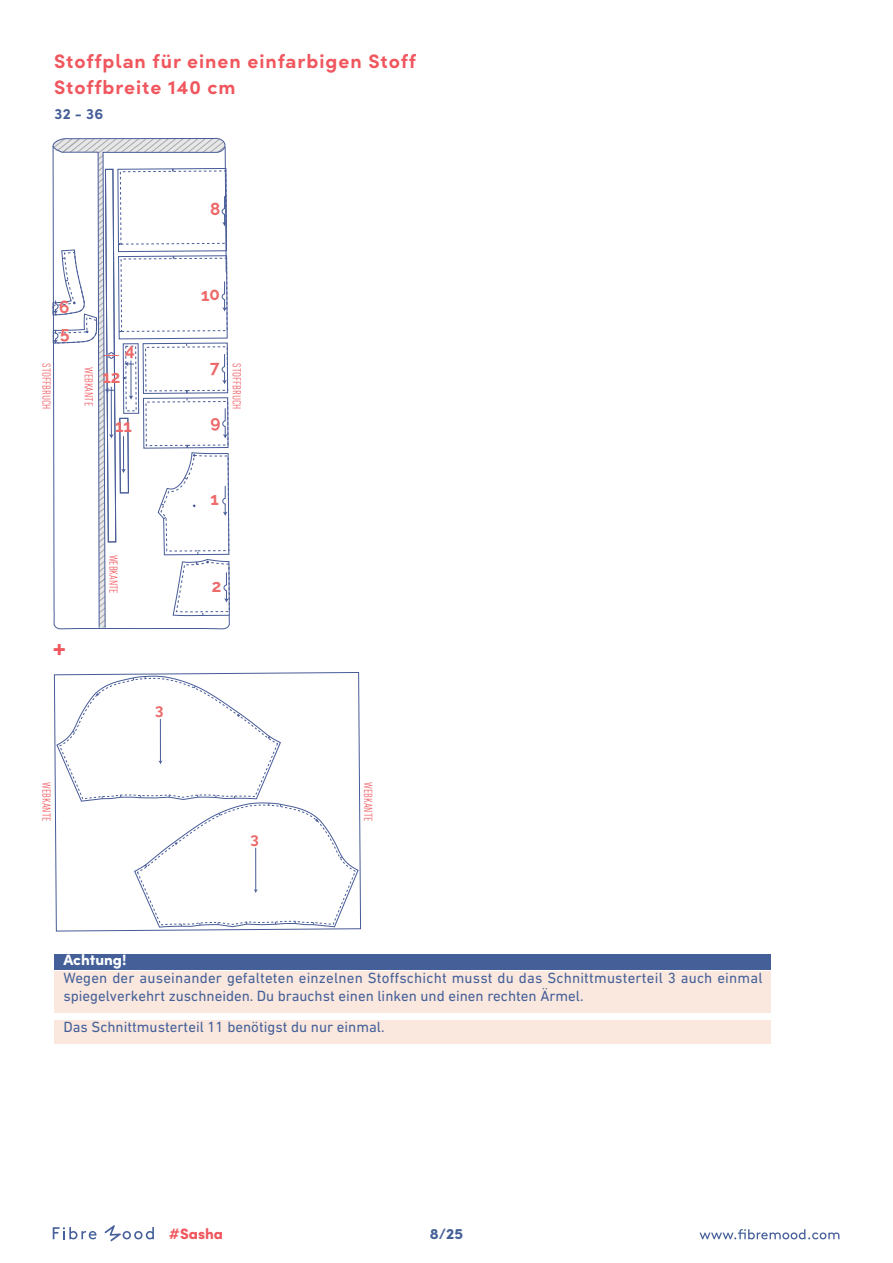
<style>
.page{position:relative;width:893px;height:1263px;background:#fff}
.page>*{position:absolute;margin:0;border:0;box-sizing:border-box;transform-origin:0 0}
.t1{font:900 27px "Sofia Pro";color:#f0565d}
.t2{font:700 19.5px/25.5px "Sofia Pro";letter-spacing:.05em;color:#f0565d}
.t3{font:700 17.4px/25.8px "Raleway";color:#ec6969}
.t4{font:700 15.15px "Raleway";color:#ec6969}
.t5{font:15px/18px "DIN Next LT Pro";color:#456099}
.t6{font:900 15px "Sofia Pro";color:#fff}
.t7{font:900 15px "Sofia Pro";color:#f0565d}
.t8{font:700 15px "Sofia Pro";color:#456099}
.t9{font:900 15px "Sofia Pro";color:#456099}
.t10{font:300 condensed 12px "DIN Next LT Pro";color:#f0565d}
</style>
<div class="page">
<svg style="left:699px;top:1229px;width:140px;height:10px"></svg>
<svg style="left:53px;top:1227px;width:44px;height:12px"></svg>
<svg style="left:104px;top:1225px;width:50px;height:16px"></svg>
<svg style="left:52px;top:145px;width:178px;height:485px"></svg>
<svg style="left:52px;top:249px;width:45px;height:95px"></svg>
<svg style="left:103px;top:146px;width:127px;height:470px"></svg>
<svg style="left:54px;top:672px;width:307px;height:260px"></svg>
<svg style="left:56px;top:675px;width:303px;height:253px"></svg>
<div style="left:55px;top:954px;width:716px;height:15px;background:#456099"></div>
<div style="left:55px;top:972px;width:716px;height:41px;background:#fae8de"></div>
<div style="left:55px;top:1020px;width:716px;height:24px;background:#fae8de"></div>
<h2 class="t2" style="left:54px;top:47px;width:363px">Stoffplan für einen einfarbigen Stoff<br>Stoffbreite 140 cm</h2>
<p class="t8" style="left:54px;top:102px;width:51px">32 - 36</p>
<p class="t3" style="left:210px;top:196px;width:12px">8</p>
<p class="t10" style="left:53px;top:363px;width:48px;rotate:90deg">STOFFBRUCH</p>
<p class="t3" style="left:59px;top:294px;width:12px">6<br>5</p>
<p class="t3" style="left:125px;top:337px;width:11px">4</p>
<p class="t3" style="left:201px;top:282px;width:21px">10</p>
<p class="t3" style="left:210px;top:354px;width:11px">7</p>
<p class="t10" style="left:96px;top:367px;width:41px;rotate:90deg">WEBKANTE</p>
<p class="t10" style="left:244px;top:363px;width:48px;rotate:90deg">STOFFBRUCH</p>
<p class="t3" style="left:102px;top:364px;width:20px">12</p>
<p class="t3" style="left:115px;top:413px;width:18px">11</p>
<p class="t3" style="left:211px;top:409px;width:12px">9</p>
<h1 class="t1" style="left:52px;top:626px;width:15px">+</h1>
<p class="t10" style="left:120px;top:555px;width:41px;rotate:90deg">WEBKANTE</p>
<p class="t4" style="left:155px;top:701px;width:10px">3</p>
<p class="t3" style="left:211px;top:486px;width:10px">1</p>
<p class="t3" style="left:212px;top:573px;width:11px">2</p>
<p class="t10" style="left:53px;top:782px;width:41px;rotate:90deg">WEBKANTE</p>
<p class="t10" style="left:375px;top:782px;width:41px;rotate:90deg">WEBKANTE</p>
<p class="t4" style="left:250px;top:830px;width:10px">3</p>
<p class="t6" style="left:63px;top:948px;width:65px">Achtung!</p>
<p class="t5" style="left:63px;top:969px;width:701px">Wegen der auseinander gefalteten einzelnen Stoffschicht musst du das Schnittmusterteil 3 auch einmal spiegelverkehrt zuschneiden. Du brauchst einen linken und einen rechten Ärmel.</p>
<p class="t5" style="left:63px;top:1017px;width:323px">Das Schnittmusterteil 11 benötigst du nur einmal.</p>
<p class="t7" style="left:169px;top:1222px;width:56px">#Sasha</p>
<p class="t9" style="left:430px;top:1222px;width:35px">8/25</p>
</div>
